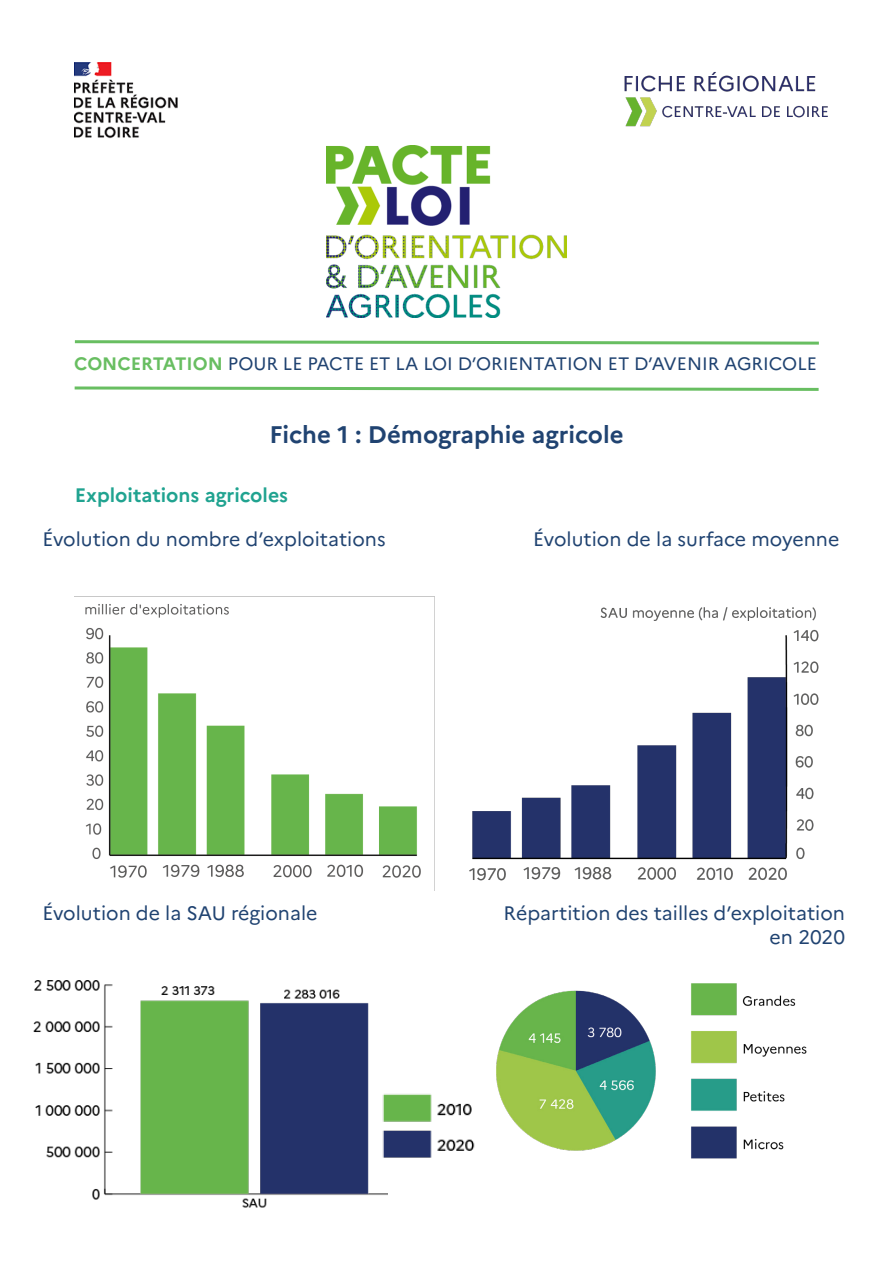
<style>
.page{position:relative;width:893px;height:1263px;background:#fff}
.page>*{position:absolute;margin:0;border:0;box-sizing:border-box;transform-origin:0 0}
.t1{font:700 24px "Marianne";color:#204371}
.t2{font:19.5px "Marianne";color:#204371}
.t3{font:700 19.5px "Marianne";color:#20a390}
.t4{font:18px "Marianne";color:#204371}
.s1{font-weight:700;color:#68be61}
</style>
<div class="page">
<img style="left:74px;top:62px;width:104px;height:77px">
<img style="left:327px;top:146px;width:239px;height:171px">
<svg style="left:74px;top:340px;width:745px;height:5px"></svg>
<svg style="left:74px;top:386px;width:745px;height:5px"></svg>
<img style="left:624px;top:72px;width:204px;height:55px">
<img style="left:33px;top:980px;width:354px;height:228px">
<img style="left:496px;top:983px;width:311px;height:176px">
<img style="left:357px;top:1077px;width:118px;height:93px">
<img style="left:74px;top:596px;width:745px;height:294px">
<p class="t4" style="left:74px;top:352px;width:744px"><span class="s1">CONCERTATION</span> POUR LE PACTE ET LA LOI D’ORIENTATION ET D’AVENIR AGRICOLE</p>
<p class="t1" style="left:269px;top:420px;width:356px">Fiche 1 : Démographie agricole</p>
<p class="t3" style="left:75px;top:483px;width:215px">Exploitations agricoles</p>
<p class="t2" style="left:43px;top:527px;width:345px">Évolution du nombre d’exploitations</p>
<p class="t2" style="left:533px;top:527px;width:308px">Évolution de la surface moyenne</p>
<p class="t2" style="left:43px;top:901px;width:276px">Évolution de la SAU régionale</p>
<p class="t2" style="left:504px;top:901px;width:343px">Répartition des tailles d’exploitation</p>
<p class="t2" style="left:770px;top:925px;width:77px">en 2020</p>
</div>
